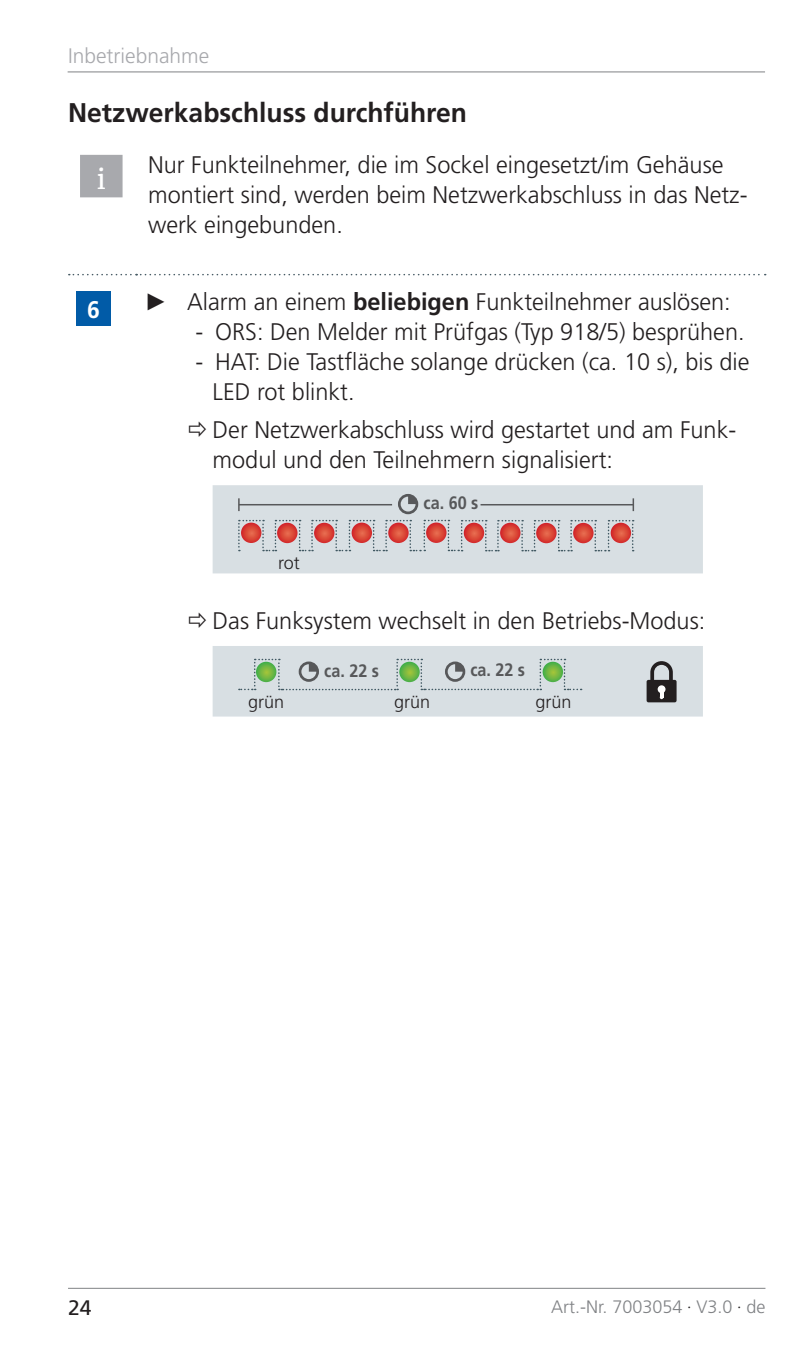
<style>
.page{position:relative;width:808px;height:1361px;background:#fff}
.page>*{position:absolute;margin:0;border:0;box-sizing:border-box;transform-origin:0 0}
.t1{font:700 27px "Frutiger LT Std";color:#231f20}
.t2{font:27px "Merriweather";color:#fff}
.t3{font:300 24px/30px "Frutiger LT Std";color:#231f20}
.t4{font:700 24px "Frutiger LT Std";color:#fff;scale:.96 1}
.t5{font:300 21px "Frutiger LT Std";color:#a8a9ad}
.t6{font:21px "Frutiger LT Std";color:#231f20}
.t7{font:300 18px "Frutiger LT Std";color:#808285}
.t8{font:700 18px "Frutiger LT Std";color:#57585a;scale:.9 1}
.t9{font:300 18px "Frutiger LT Std";color:#231f20}
.s1{font-family:"Arial";font-weight:400}
.s2{font-weight:700}
.s3{color:#231f20}
</style>
<div class="page">
<hr style="left:68px;top:1287px;width:697px;height:1px;background:#808285">
<hr style="left:68px;top:71px;width:697px;height:1px;background:#808285">
<div style="left:82px;top:156px;width:39px;height:40px;background:#a8a9ad"></div>
<div style="left:80px;top:155px;width:43px;height:42px;border:3px solid #a8a9ad"></div>
<svg style="left:69px;top:274px;width:697px;height:1px"></svg>
<div style="left:77px;top:292px;width:34px;height:34px;background:#015ba7"></div>
<svg style="left:213px;top:485px;width:490px;height:88px"></svg>
<svg style="left:611px;top:523px;width:20px;height:20px"></svg>
<svg style="left:213px;top:646px;width:490px;height:70px"></svg>
<p class="t5" style="left:68px;top:43px;width:143px">Inbetriebnahme</p>
<p class="t1" style="left:68px;top:97px;width:400px">Netzwerkabschluss durchführen</p>
<p class="t2" style="left:97px;top:161px;width:10px">i</p>
<p class="t3" style="left:148px;top:150px;width:601px">Nur Funkteilnehmer, die im Sockel eingesetzt/im Gehäuse montiert sind, werden beim Netzwerkabschluss in das Netz&shy;werk eingebunden.</p>
<p class="t4" style="left:87px;top:295px;width:15px">6</p>
<p class="t3" style="left:145px;top:287px;width:588px"><span class="s1">►</span> Alarm an einem <span class="s2">beliebigen</span> Funkteilnehmer auslösen:</p>
<p class="t3" style="left:196px;top:317px;width:550px">- ORS: Den Melder mit Prüfgas (Typ 918/5) besprühen.</p>
<p class="t3" style="left:213px;top:347px;width:538px;text-indent:-17px">- HAT: Die Tastfläche solange drücken (ca. 10 s), bis die<br>LED rot blinkt.</p>
<p class="t3" style="left:213px;top:415px;width:525px">Der Netzwerkabschluss wird gestartet und am Funk&shy;modul und den Teilnehmern signalisiert:</p>
<p class="t8" style="left:423px;top:492px;width:63px">ca. 60 s</p>
<p class="t9" style="left:278px;top:553px;width:23px">rot</p>
<p class="t3" style="left:213px;top:606px;width:494px">Das Funksystem wechselt in den Betriebs-Modus:</p>
<p class="t8" style="left:324px;top:660px;width:63px">ca. 22 s</p>
<p class="t8" style="left:470px;top:659px;width:62px">ca. 22 s</p>
<p class="t9" style="left:248px;top:691px;width:38px">grün</p>
<p class="t9" style="left:394px;top:691px;width:38px">grün</p>
<p class="t9" style="left:535px;top:691px;width:38px">grün</p>
<p class="t6" style="left:68px;top:1295px;width:25px">24</p>
<p class="t7" style="left:551px;top:1296px;width:216px">Art.-Nr. 7003054 <span class="s3">·</span> V3.0 <span class="s3">·</span> de</p>
</div>
